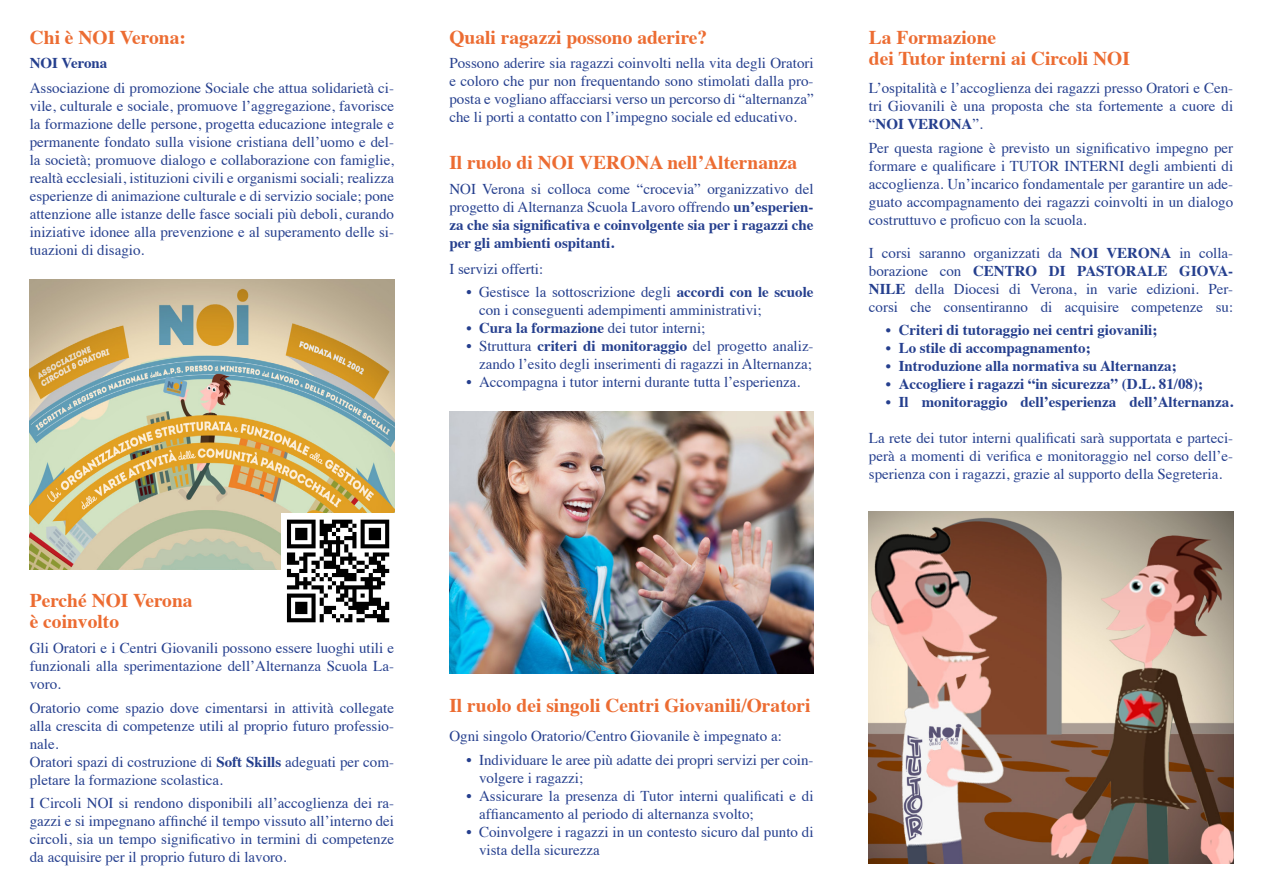
<style>
.page{position:relative;width:1263px;height:893px;background:#fff}
.page>*{position:absolute;margin:0;border:0;box-sizing:border-box;transform-origin:0 0}
.t1{font:700 19.5px "Times";color:#ec6c32}
.t2{font:15px/18px "Times";color:#253f8e;text-align:justify}
.t3{font:700 15px "Times";color:#253f8e}
.s1{font-weight:700}
.s2{font-weight:400}
</style>
<div class="page">
<img style="left:869px;top:511px;width:364px;height:352px">
<img style="left:30px;top:279px;width:364px;height:291px">
<img style="left:449px;top:411px;width:365px;height:262px">
<img style="left:282px;top:513px;width:112px;height:110px">
<p class="t1" style="left:30px;top:19px;width:158px">Chi è NOI Verona:</p>
<p class="t2" style="left:30px;top:78px;width:366px">Associazione di promozione Sociale che attua solidarietà ci&shy;vile, culturale e sociale, promuove l’aggregazione, favorisce la formazione delle persone, progetta educazione integrale e permanente fondato sulla visione cristiana dell’uomo e del&shy;la società; promuove dialogo e collaborazione con famiglie, realtà ecclesiali, istituzioni civili e organismi sociali; realizza esperienze di animazione culturale e di servizio sociale; pone attenzione alle istanze delle fasce sociali più deboli, curando iniziative idonee alla prevenzione e al superamento delle si&shy;tuazioni di disagio.</p>
<p class="t3" style="left:30px;top:49px;width:79px">NOI Verona</p>
<p class="t1" style="left:449px;top:19px;width:260px">Quali ragazzi possono aderire?</p>
<p class="t2" style="left:449px;top:53px;width:366px">Possono aderire sia ragazzi coinvolti nella vita degli Oratori e coloro che pur non frequentando sono stimolati dalla pro&shy;posta e vogliano affacciarsi verso un percorso di “alternanza” che li porti a contatto con l’impegno sociale ed educativo.</p>
<p class="t1" style="left:449px;top:143px;width:349px">Il ruolo di NOI VERONA nell’Alternanza</p>
<p class="t2" style="left:449px;top:179px;width:366px">NOI Verona si colloca come “crocevia” organizzativo del progetto di Alternanza Scuola Lavoro offrendo <span class="s1">un’esperien&shy;za che sia significativa e coinvolgente sia per i ragazzi che per gli ambienti ospitanti.</span></p>
<p class="t2" style="left:449px;top:258px;width:95px">I servizi offerti:</p>
<p class="t2" style="left:479px;top:282px;width:336px;text-indent:-13px">• Gestisce la sottoscrizione degli <span class="s1">accordi con le scuole </span>con i conseguenti adempimenti amministrativi;</p>
<p class="t3" style="left:466px;top:313px;width:240px">• Cura la formazione <span class="s2">dei tutor interni;</span></p>
<p class="t2" style="left:466px;top:336px;width:349px;text-align:right">• Struttura <span class="s1">criteri di monitoraggio</span> del progetto analiz&shy;zando l’esito degli inserimenti di ragazzi in Alternanza;</p>
<p class="t2" style="left:466px;top:372px;width:335px">• Accompagna i tutor interni durante tutta l’esperienza.</p>
<p class="t1" style="left:30px;top:582px;width:164px">Perché NOI Verona</p>
<p class="t1" style="left:30px;top:603px;width:91px">è coinvolto</p>
<p class="t2" style="left:30px;top:638px;width:366px">Gli Oratori e i Centri Giovanili possono essere luoghi utili e funzionali alla sperimentazione dell’Alternanza Scuola La&shy;voro.</p>
<p class="t2" style="left:30px;top:697px;width:366px">Oratorio come spazio dove cimentarsi in attività collegate alla crescita di competenze utili al proprio futuro professio&shy;nale.</p>
<p class="t2" style="left:30px;top:751px;width:366px">Oratori spazi di costruzione di <span class="s1">Soft Skills</span> adeguati per com&shy;pletare la formazione scolastica.</p>
<p class="t2" style="left:30px;top:793px;width:366px">I Circoli NOI si rendono disponibili all’accoglienza dei ra&shy;gazzi e si impegnano affinché il tempo vissuto all’interno dei circoli, sia un tempo significativo in termini di competenze da acquisire per il proprio futuro di lavoro.</p>
<p class="t1" style="left:449px;top:687px;width:363px">Il ruolo dei singoli Centri Giovanili/Oratori</p>
<p class="t2" style="left:449px;top:726px;width:334px">Ogni singolo Oratorio/Centro Giovanile è impegnato a:</p>
<p class="t2" style="left:479px;top:749px;width:336px;text-indent:-13px">• Individuare le aree più adatte dei propri servizi per coin&shy;volgere i ragazzi;</p>
<p class="t2" style="left:479px;top:785px;width:336px;text-indent:-13px">• Assicurare la presenza di Tutor interni qualificati e di affiancamento al periodo di alternanza svolto;</p>
<p class="t2" style="left:479px;top:821px;width:336px;text-indent:-13px">• Coinvolgere i ragazzi in un contesto sicuro dal punto di vista della sicurezza</p>
<p class="t1" style="left:869px;top:19px;width:129px">La Formazione</p>
<p class="t1" style="left:869px;top:40px;width:262px">dei Tutor interni ai Circoli NOI</p>
<p class="t2" style="left:869px;top:78px;width:366px">L’ospitalità e l’accoglienza dei ragazzi presso Oratori e Cen&shy;tri Giovanili è una proposta che sta fortemente a cuore di “<span class="s1">NOI VERONA</span>”.</p>
<p class="t2" style="left:869px;top:137px;width:366px">Per questa ragione è previsto un significativo impegno per formare e qualificare i TUTOR INTERNI degli ambienti di accoglienza. Un’incarico fondamentale per garantire un ade&shy;guato accompagnamento dei ragazzi coinvolti in un dialogo costruttuvo e proficuo con la scuola.</p>
<p class="t2" style="left:869px;top:242px;width:366px">I corsi saranno organizzati da <span class="s1">NOI VERONA</span> in colla&shy;borazione con <span class="s1">CENTRO DI PASTORALE GIOVA-NILE</span> della Diocesi di Verona, in varie edizioni. Per&shy;corsi che consentiranno di acquisire competenze su:</p>
<p class="t3" style="left:886px;top:316px;width:273px">• Criteri di tutoraggio nei centri giovanili;</p>
<p class="t3" style="left:886px;top:334px;width:206px">• Lo stile di accompagnamento;</p>
<p class="t3" style="left:886px;top:352px;width:292px">• Introduzione alla normativa su Alternanza;</p>
<p class="t3" style="left:886px;top:370px;width:319px">• Accogliere i ragazzi “in sicurezza” (D.L. 81/08);</p>
<p class="t3" style="left:886px;top:388px;width:349px">• Il monitoraggio dell’esperienza dell’Alternanza.</p>
<p class="t2" style="left:869px;top:428px;width:366px">La rete dei tutor interni qualificati sarà supportata e parteci&shy;perà a momenti di verifica e monitoraggio nel corso dell’e&shy;sperienza con i ragazzi, grazie al supporto della Segreteria.</p>
</div>
